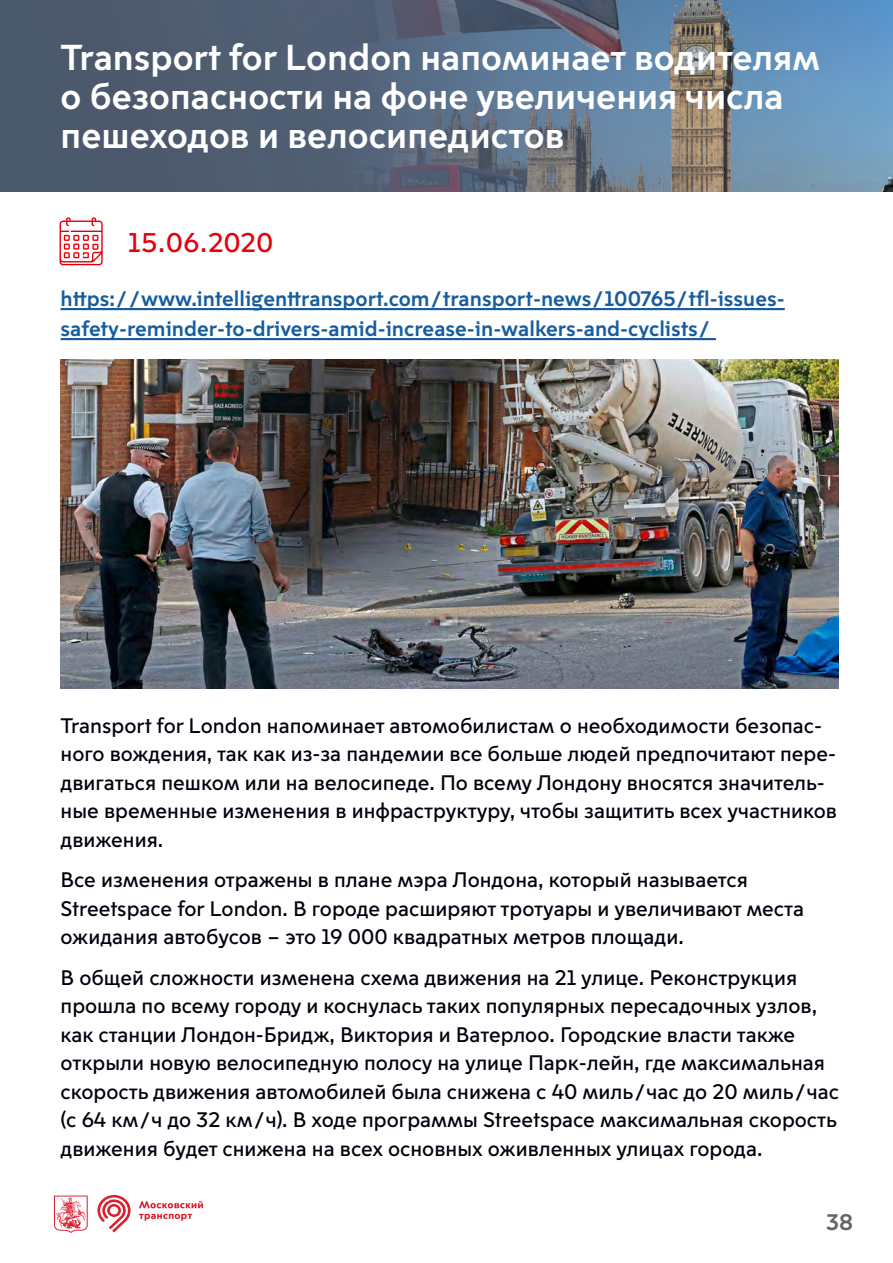
<style>
.page{position:relative;width:893px;height:1263px;background:#fff}
.page>*{position:absolute;margin:0;border:0;box-sizing:border-box;transform-origin:0 0}
.t1{font:700 36px/38.8px "Moscow Sans";color:#fff}
.t2{font:27px "Moscow Sans";letter-spacing:-.02em;color:#e4000d}
.t3{font:700 22.5px "Moscow Sans";color:#646463}
.t4{font:21px/28.5px "Moscow Sans";color:#00000d}
.t5{font:700 21px/30px "Moscow Sans";color:#175d9e}
</style>
<div class="page">
<svg style="left:60px;top:217px;width:43px;height:48px"></svg>
<div style="left:0;top:0;width:893px;height:191px;background:#4e5b6f"></div>
<svg style="left:97px;top:1195px;width:34px;height:37px"></svg>
<svg style="left:139px;top:1201px;width:64px;height:7px"></svg>
<svg style="left:139px;top:1214px;width:53px;height:7px"></svg>
<svg style="left:54px;top:1195px;width:34px;height:38px"></svg>
<hr style="left:61px;top:308px;width:724px;height:2px;background:#175d9e">
<hr style="left:61px;top:338px;width:655px;height:2px;background:#175d9e">
<img style="left:61px;top:359px;width:778px;height:330px">
<img style="left:343px;top:0;width:550px;height:191px">
<h1 class="t1" style="left:61px;top:37px;width:761px">Transport for London напоминает водителям о безопасности на фоне увеличения числа пешеходов и велосипедистов</h1>
<p class="t2" style="left:129px;top:225px;width:146px">15.06.2020</p>
<p class="t5" style="left:61px;top:282px;width:726px">https://www.intelligenttransport.com/transport-news/100765/tfl-issues&shy;safety-reminder-to-drivers-amid-increase-in-walkers-and-cyclists/</p>
<p class="t4" style="left:61px;top:710px;width:778px">Transport for London напоминает автомобилистам о необходимости безопас&shy;ного вождения, так как из-за пандемии все больше людей предпочитают пере&shy;двигаться пешком или на велосипеде. По всему Лондону вносятся значитель&shy;ные временные изменения в инфраструктуру, чтобы защитить всех участников движения.</p>
<p class="t4" style="left:61px;top:865px;width:745px">Все изменения отражены в плане мэра Лондона, который называется<br>Streetspace for London. В городе расширяют тротуары и увеличивают места ожидания автобусов – это 19 000 квадратных метров площади.</p>
<p class="t4" style="left:61px;top:962px;width:780px">В общей сложности изменена схема движения на 21 улице. Реконструкция прошла по всему городу и коснулась таких популярных пересадочных узлов, как станции Лондон-Бридж, Виктория и Ватерлоо. Городские власти также открыли новую велосипедную полосу на улице Парк-лейн, где максимальная скорость движения автомобилей была снижена с 40 миль/час до 20 миль/час (с 64 км/ч до 32 км/ч). В ходе программы Streetspace максимальная скорость движения будет снижена на всех основных оживленных улицах города.</p>
<p class="t3" style="left:826px;top:1208px;width:29px">38</p>
</div>
